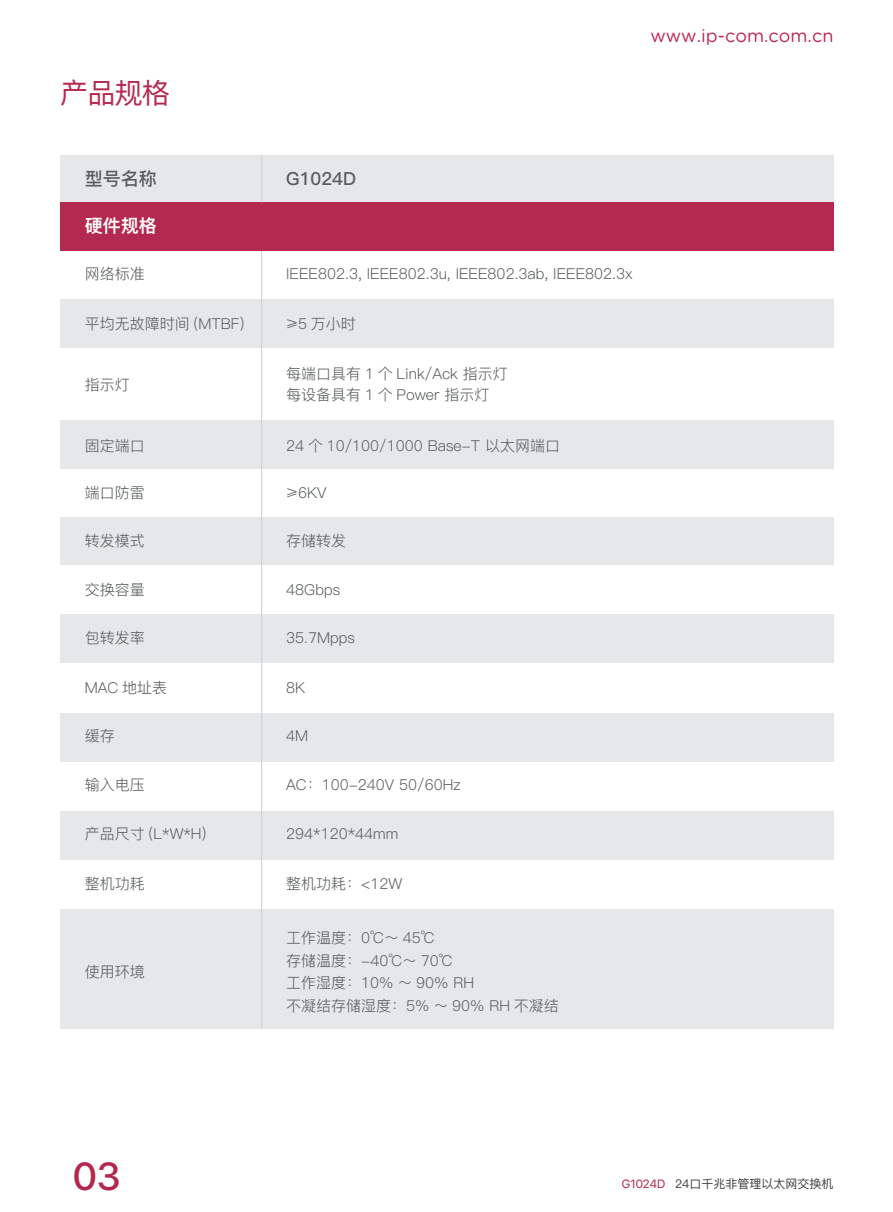
<style>
.page{position:relative;width:893px;height:1212px;background:#fff}
.page>*{position:absolute;margin:0;border:0;box-sizing:border-box;transform-origin:0 0}
.t1{font:500 38.85px "SF Pro Display";color:#b4274d}
.t2{font:28.35px "Ping Fang SC Medium";color:#b4294e}
.t3{font:18px "Gotham Rounded";color:#c12652}
.t4{font:18px "Ping Fang SC Bold";color:#585c5d}
.t5{font:18px "Ping Fang SC Heavy";color:#fff}
.t6{font:15px/22.5px "Ping Fang SC Regular";color:#585c5d}
.t7{font:12px "Ping Fang SC Medium";color:#3e3e3f}
.s1{font-family:"SF Pro Display";color:#b4294e}
</style>
<div class="page">
<div style="left:60px;top:155px;width:774px;height:48px;background:#e6e7e9"></div>
<div style="left:60px;top:202px;width:774px;height:49px;background:#b4294e"></div>
<div style="left:60px;top:299px;width:774px;height:49px;background:#e6e7e9"></div>
<div style="left:60px;top:908px;width:774px;height:121px;background:#e6e7e9"></div>
<div style="left:60px;top:614px;width:774px;height:49px;background:#e6e7e9"></div>
<div style="left:60px;top:713px;width:774px;height:49px;background:#e6e7e9"></div>
<div style="left:60px;top:420px;width:774px;height:49px;background:#e6e7e9"></div>
<div style="left:60px;top:517px;width:774px;height:49px;background:#e6e7e9"></div>
<div style="left:60px;top:565px;width:774px;height:49px;background:#fff"></div>
<div style="left:60px;top:811px;width:774px;height:49px;background:#e6e7e9"></div>
<div style="left:60px;top:860px;width:774px;height:49px;background:#fff"></div>
<hr style="left:261px;top:251px;width:1px;height:778px;background:#d2d3d4">
<hr style="left:261px;top:155px;width:1px;height:47px;background:#d2d3d4">
<h2 class="t2" style="left:60px;top:76px;width:111px">产品规格</h2>
<p class="t3" style="left:650px;top:23px;width:185px">www.ip-com.com.cn</p>
<p class="t4" style="left:85px;top:168px;width:73px">型号名称</p>
<p class="t5" style="left:85px;top:215px;width:73px">硬件规格</p>
<p class="t6" style="left:85px;top:263px;width:61px">网络标准</p>
<p class="t4" style="left:286px;top:168px;width:71px">G1024D</p>
<p class="t6" style="left:286px;top:263px;width:348px">IEEE802.3, IEEE802.3u, IEEE802.3ab, IEEE802.3x</p>
<p class="t6" style="left:85px;top:312px;width:161px">平均无故障时间 (MTBF)</p>
<p class="t6" style="left:286px;top:312px;width:71px">≥5 万小时</p>
<p class="t6" style="left:85px;top:373px;width:46px">指示灯</p>
<p class="t6" style="left:85px;top:434px;width:61px">固定端口</p>
<p class="t6" style="left:85px;top:481px;width:61px">端口防雷</p>
<p class="t6" style="left:286px;top:363px;width:223px;line-height:21px">每端口具有 1 个 Link/Ack 指示灯每设备具有 1 个 Power 指示灯</p>
<p class="t6" style="left:286px;top:434px;width:275px">24 个 10/100/1000 Base-T 以太网端口</p>
<p class="t6" style="left:286px;top:481px;width:42px">≥6KV</p>
<p class="t6" style="left:85px;top:529px;width:61px">转发模式</p>
<p class="t6" style="left:286px;top:529px;width:61px">存储转发</p>
<p class="t6" style="left:85px;top:579px;width:61px">交换容量</p>
<p class="t6" style="left:286px;top:579px;width:55px">48Gbps</p>
<p class="t6" style="left:85px;top:627px;width:61px">包转发率</p>
<p class="t6" style="left:286px;top:627px;width:70px">35.7Mpps</p>
<p class="t6" style="left:85px;top:677px;width:84px">MAC 地址表</p>
<p class="t6" style="left:286px;top:677px;width:21px">8K</p>
<p class="t6" style="left:85px;top:724px;width:31px">缓存</p>
<p class="t6" style="left:85px;top:774px;width:61px">输入电压</p>
<p class="t6" style="left:85px;top:822px;width:123px">产品尺寸 (L*W*H)</p>
<p class="t6" style="left:85px;top:872px;width:61px">整机功耗</p>
<p class="t6" style="left:85px;top:960px;width:61px">使用环境</p>
<p class="t6" style="left:286px;top:724px;width:24px">4M</p>
<p class="t6" style="left:286px;top:774px;width:176px">AC：100-240V 50/60Hz</p>
<p class="t6" style="left:286px;top:822px;width:114px">294*120*44mm</p>
<p class="t6" style="left:286px;top:872px;width:117px">整机功耗：&lt;12W</p>
<p class="t6" style="left:286px;top:926px;width:274px">工作温度：0℃～ 45℃<br>存储温度：-40℃～ 70℃<br>工作湿度：10% ～ 90% RH<br>不凝结存储湿度：5% ～ 90% RH 不凝结</p>
<h1 class="t1" style="left:73px;top:1148px;width:49px">03</h1>
<p class="t7" style="left:622px;top:1177px;width:213px"><span class="s1">G1024D</span> 24口千兆非管理以太网交换机</p>
</div>
